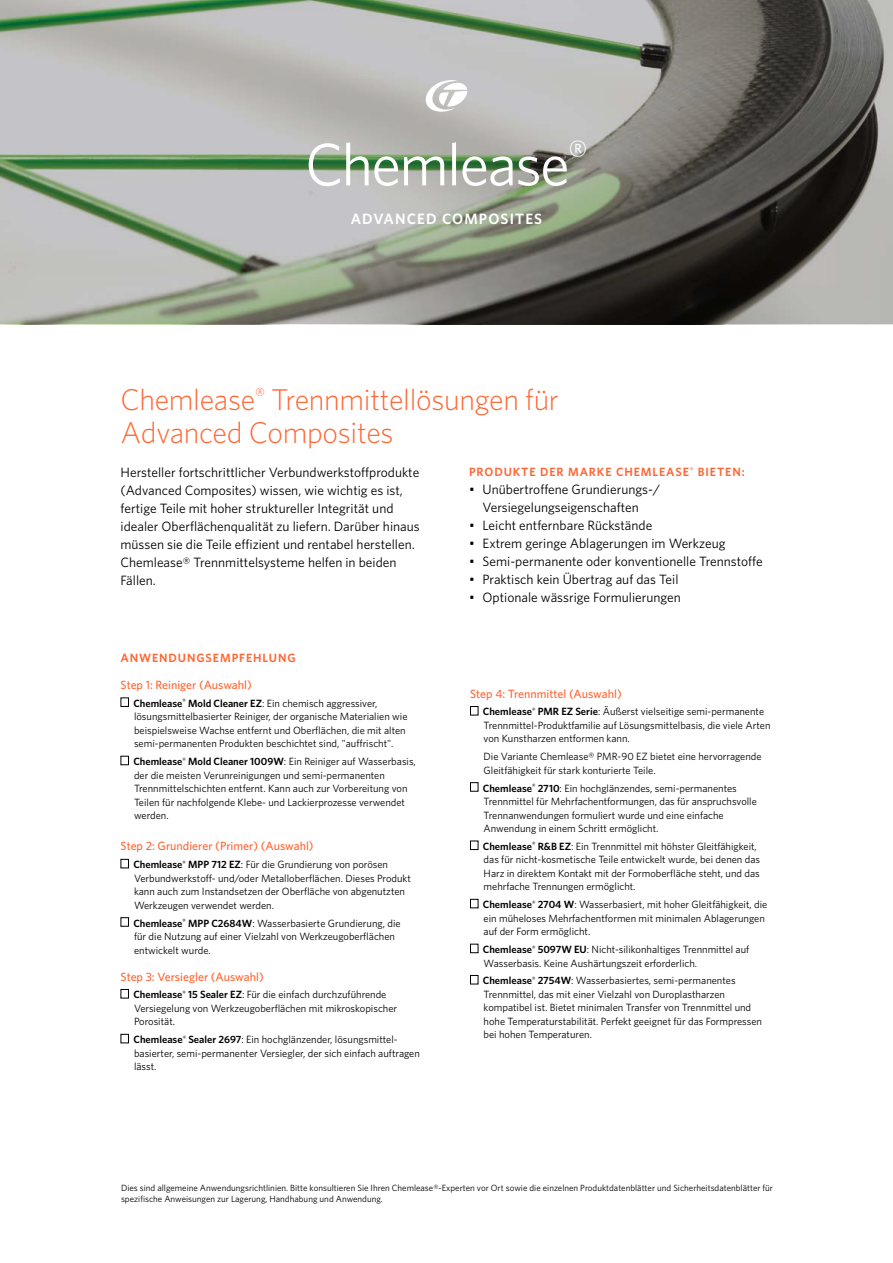
<style>
.page{position:relative;width:893px;height:1263px;background:#fff}
.page>*{position:absolute;margin:0;border:0;box-sizing:border-box;transform-origin:0 0}
.t1{font:60px "Whitney";letter-spacing:-.025em;color:#fff}
.t2{font:300 30px/33px "Whitney";letter-spacing:-.01em;color:#f63}
.t3{font:600 15px "Whitney";letter-spacing:.075em;color:#fff}
.t4{font:13.5px/18px "Whitney";color:#000}
.t5{font:500 12px "Whitney";color:#f63}
.t6{font:600 12px "Whitney";letter-spacing:.075em;color:#f63}
.t7{font:10.5px/13.5px "Whitney";color:#000}
.t8{font:9px/10.8px "Whitney";color:#000}
.s1{font-weight:600}
</style>
<div class="page">
<svg style="left:0;top:0;width:893px;height:324px;background:#90938b"></svg>
<svg style="left:423px;top:79px;width:44px;height:35px"></svg>
<div style="left:121px;top:697px;width:8px;height:10px;border:1px solid #000"></div>
<div style="left:121px;top:756px;width:8px;height:9px;border:1px solid #000"></div>
<div style="left:121px;top:859px;width:8px;height:9px;border:1px solid #000"></div>
<div style="left:121px;top:917px;width:8px;height:10px;border:1px solid #000"></div>
<div style="left:121px;top:989px;width:8px;height:9px;border:1px solid #000"></div>
<div style="left:121px;top:1034px;width:8px;height:9px;border:1px solid #000"></div>
<div style="left:470px;top:706px;width:8px;height:9px;border:1px solid #000"></div>
<div style="left:470px;top:782px;width:8px;height:10px;border:1px solid #000"></div>
<div style="left:470px;top:841px;width:8px;height:9px;border:1px solid #000"></div>
<div style="left:470px;top:899px;width:8px;height:9px;border:1px solid #000"></div>
<div style="left:470px;top:944px;width:8px;height:9px;border:1px solid #000"></div>
<div style="left:470px;top:975px;width:8px;height:9px;border:1px solid #000"></div>
<h1 class="t1" style="left:305px;top:125px;width:284px">Chemlease<sup>®</sup></h1>
<h3 class="t3" style="left:351px;top:209px;width:193px">ADVANCED COMPOSITES</h3>
<h2 class="t2" style="left:121px;top:382px;width:440px">Chemlease<sup>®</sup> Trennmittellösungen für<br>Advanced Composites</h2>
<p class="t4" style="left:121px;top:463px;width:301px">Hersteller fortschrittlicher Verbundwerkstoffprodukte (Advanced Composites) wissen, wie wichtig es ist, fertige Teile mit hoher struktureller Integrität und idealer Oberflächenqualität zu liefern. Darüber hinaus müssen sie die Teile effizient und rentabel herstellen.<br>Chemlease® Trennmittelsysteme helfen in beiden Fällen.</p>
<p class="t6" style="left:469px;top:464px;width:277px">PRODUKTE DER MARKE CHEMLEASE<sup>®</sup> BIETEN:</p>
<p class="t4" style="left:469px;top:480px;width:192px;text-align:center">• Unübertroffene Grundierungs-/<br>Versiegelungseigenschaften</p>
<p class="t4" style="left:469px;top:516px;width:185px">• Leicht entfernbare Rückstände</p>
<p class="t4" style="left:469px;top:534px;width:258px">• Extrem geringe Ablagerungen im Werkzeug</p>
<p class="t4" style="left:469px;top:552px;width:295px">• Semi-permanente oder konventionelle Trennstoffe</p>
<p class="t4" style="left:469px;top:570px;width:211px">• Praktisch kein Übertrag auf das Teil</p>
<p class="t4" style="left:469px;top:588px;width:213px">• Optionale wässrige Formulierungen</p>
<p class="t6" style="left:121px;top:650px;width:177px">ANWENDUNGSEMPFEHLUNG</p>
<p class="t5" style="left:121px;top:677px;width:133px">Step 1: Reiniger (Auswahl)</p>
<p class="t7" style="left:133px;top:696px;width:276px"><span class="s1">Chemlease</span><sup>®</sup> <span class="s1">Mold Cleaner EZ</span>: Ein chemisch aggressiver, lösungsmittelbasierter Reiniger, der organische Materialien wie beispielsweise Wachse entfernt und Oberflächen, die mit alten semi-permanenten Produkten beschichtet sind, "auffrischt".</p>
<p class="t7" style="left:133px;top:754px;width:284px"><span class="s1">Chemlease</span><sup>®</sup> <span class="s1">Mold Cleaner 1009W</span>: Ein Reiniger auf Wasserbasis, der die meisten Verunreinigungen und semi-permanenten Trennmittelschichten entfernt. Kann auch zur Vorbereitung von Teilen für nachfolgende Klebe- und Lackierprozesse verwendet werden.</p>
<p class="t5" style="left:121px;top:838px;width:195px">Step 2: Grundierer (Primer) (Auswahl)</p>
<p class="t7" style="left:133px;top:858px;width:279px"><span class="s1">Chemlease</span><sup>®</sup> <span class="s1">MPP 712 EZ</span>: Für die Grundierung von porösen Verbundwerkstoff- und/oder Metalloberflächen. Dieses Produkt kann auch zum Instandsetzen der Oberfläche von abgenutzten Werkzeugen verwendet werden.</p>
<p class="t7" style="left:133px;top:916px;width:269px"><span class="s1">Chemlease</span><sup>®</sup> <span class="s1">MPP C2684W</span>: Wasserbasierte Grundierung, die für die Nutzung auf einer Vielzahl von Werkzeugoberflächen entwickelt wurde.</p>
<p class="t5" style="left:121px;top:968px;width:145px">Step 3: Versiegler (Auswahl)</p>
<p class="t7" style="left:133px;top:988px;width:265px"><span class="s1">Chemlease</span><sup>®</sup> <span class="s1">15 Sealer EZ</span>: Für die einfach durchzuführende<br>Versiegelung von Werkzeugoberflächen mit mikroskopischer<br>Porosität.</p>
<p class="t7" style="left:134px;top:1032px;width:288px"><span class="s1">Chemlease</span><sup>®</sup> <span class="s1">Sealer 2697</span>: Ein hochglänzender, lösungsmittel&shy;basierter, semi-permanenter Versiegler, der sich einfach auftragen lässt.</p>
<p class="t5" style="left:470px;top:685px;width:153px">Step 4: Trennmittel (Auswahl)</p>
<p class="t7" style="left:483px;top:705px;width:289px"><span class="s1">Chemlease</span><sup>®</sup> <span class="s1">PMR EZ Serie</span>: Äußerst vielseitige semi-permanente<br>Trennmittel-Produktfamilie auf Lösungsmittelbasis, die viele Arten von Kunstharzen entformen kann.</p>
<p class="t7" style="left:484px;top:750px;width:280px">Die Variante Chemlease® PMR-90 EZ bietet eine hervorragende<br>Gleitfähigkeit für stark konturierte Teile.</p>
<p class="t7" style="left:483px;top:781px;width:275px"><span class="s1">Chemlease</span><sup>®</sup> <span class="s1">2710</span>: Ein hochglänzendes, semi-permanentes Trennmittel für Mehrfachentformungen, das für anspruchsvolle Trennanwendungen formuliert wurde und eine einfache Anwendung in einem Schritt ermöglicht.</p>
<p class="t7" style="left:483px;top:839px;width:279px"><span class="s1">Chemlease</span><sup>®</sup> <span class="s1">R&amp;B EZ</span>: Ein Trennmittel mit höhster Gleitfähigkeit, das für nicht-kosmetische Teile entwickelt wurde, bei denen das Harz in direktem Kontakt mit der Formoberfläche steht, und das mehrfache Trennungen ermöglicht.</p>
<p class="t7" style="left:483px;top:897px;width:286px"><span class="s1">Chemlease</span><sup>®</sup> <span class="s1">2704 W</span>: Wasserbasiert, mit hoher Gleitfähigkeit, die ein müheloses Mehrfachentformen mit minimalen Ablagerungen auf der Form ermöglicht.</p>
<p class="t7" style="left:483px;top:942px;width:268px"><span class="s1">Chemlease</span><sup>®</sup> <span class="s1">5097W EU</span>: Nicht-silikonhaltiges Trennmittel auf<br>Wasserbasis. Keine Aushärtungszeit erforderlich.</p>
<p class="t7" style="left:483px;top:974px;width:281px"><span class="s1">Chemlease</span><sup>®</sup> <span class="s1">2754W</span>: Wasserbasiertes, semi-permanentes Trennmittel, das mit einer Vielzahl von Duroplastharzen kompatibel ist. Bietet minimalen Transfer von Trennmittel und hohe Temperaturstabilität. Perfekt geeignet für das Formpressen bei hohen Temperaturen.</p>
<p class="t8" style="left:121px;top:1182px;width:653px">Dies sind allgemeine Anwendungsrichtlinien. Bitte konsultieren Sie Ihren Chemlease®-Experten vor Ort sowie die einzelnen Produktdatenblätter und Sicherheitsdatenblätter für spezifische Anweisungen zur Lagerung, Handhabung und Anwendung.</p>
</div>
